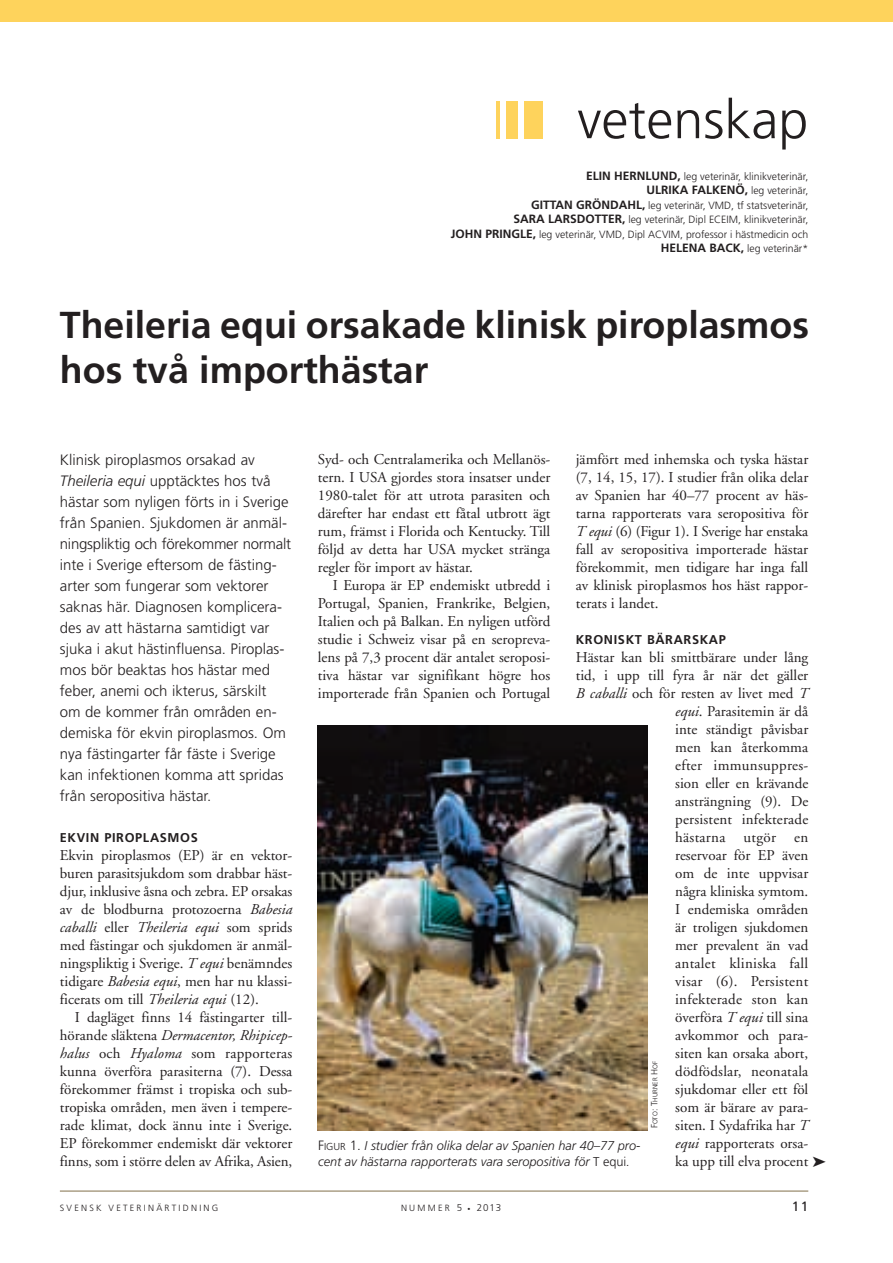
<style>
.page{position:relative;width:893px;height:1263px;background:#fff}
.page>*{position:absolute;margin:0;border:0;box-sizing:border-box;transform-origin:0 0}
.t1{font:300 54px "Frutiger";color:#231f20}
.t2{font:700 37.5px/45px "Frutiger";color:#231f20}
.t3{font:15px/18px "Adobe Garamond";color:#231f20;text-align:justify}
.t4{font:300 15px/21px "Frutiger";color:#231f20}
.t5{font:15px "Adobe Garamond";letter-spacing:.02em;color:#231f20}
.t6{font:13.5px "Frutiger";color:#231f20}
.t7{font:italic 300 12.75px/16.5px "Frutiger";color:#231f20}
.t8{font:700 12.75px "Frutiger";letter-spacing:.05em;color:#231f20}
.t9{font:700 12px "Frutiger";color:#231f20}
.t10{font:300 10.5px/14.4px "Frutiger";color:#231f20;text-align:right}
.t11{font:300 9px "Frutiger";letter-spacing:.25em;color:#231f20}
.t12{font:300 6.75px "Frutiger";color:#231f20}
.s1{color:#fed35c}
.s2{font-weight:700;font-size:12px}
.s3{font-weight:300;font-size:10.5px}
.s4{font-style:italic}
.s5{font-size:9px}
.s6{font-style:normal;font-size:13.5px}
.s7{font-style:normal;font-size:10.2px}
.s8{font-style:normal}
.s9{font-size:9.75px}
.s10{font-size:6px}
</style>
<div class="page">
<hr style="left:60px;top:1191px;width:748px;height:1px;background:#82704a">
<div style="left:0;top:0;width:893px;height:22px;background:#fed35c"></div>
<img style="left:318px;top:726px;width:329px;height:405px">
<h1 class="t1" style="left:495px;top:98px;width:315px"><span class="s1">❘❙❚</span> vetenskap</h1>
<p class="t10" style="left:586px;top:170px;width:223px"><span class="s2">ELIN HERNLUND,</span> leg veterinär, klinikveterinär,</p>
<p class="t9" style="left:646px;top:185px;width:163px">ULRIKA FALKENÖ, <span class="s3">leg veterinär,</span></p>
<p class="t10" style="left:451px;top:199px;width:359px"><span class="s2">GITTAN GRÖNDAHL,</span> leg veterinär, VMD, tf statsveterinär,<br><span class="s2">SARA LARSDOTTER,</span> leg veterinär, Dipl ECEIM, klinikveterinär,<br><span class="s2">JOHN PRINGLE,</span> leg veterinär, VMD, Dipl ACVIM, professor i hästmedicin och <span class="s2">HELENA BACK,</span> leg veterinär*</p>
<h2 class="t2" style="left:60px;top:305px;width:751px">Theileria equi orsakade klinisk piroplasmos hos två importhästar</h2>
<p class="t4" style="left:60px;top:450px;width:233px">Klinisk piroplasmos orsakad av <span class="s4">Theileria equi</span> upptäcktes hos två hästar som nyligen förts in i Sverige från Spanien. Sjukdomen är anmäl&shy;ningspliktig och förekommer normalt inte i Sverige eftersom de fästing - arter som fungerar som vektorer saknas här. Diagnosen komplicera&shy;des av att hästarna samtidigt var sjuka i akut hästinfluensa. Piroplas&shy;mos bör beaktas hos hästar med feber, anemi och ikterus, särskilt<br>om de kommer från områden en - demiska för ekvin piroplasmos. Om nya fästingarter får fäste i Sverige kan infektionen komma att spridas från seropositiva hästar.</p>
<p class="t8" style="left:60px;top:832px;width:139px">EKVIN PIROPLASMOS</p>
<p class="t3" style="left:60px;top:848px;width:234px">Ekvin piroplasmos (EP) är en vektor - buren parasitsjukdom som drabbar häst&shy;djur, inklusive åsna och zebra. EP orsakas av de blodburna protozoerna <span class="s4">Babesia caballi</span> eller <span class="s4">Theileria equi</span> som sprids med fästingar och sjukdomen är anmäl&shy;ningspliktig i Sverige. <span class="s4">T equi</span> benämndes tidigare <span class="s4">Babesia equi</span>, men har nu klassi&shy;ficerats om till <span class="s4">Theileria equi</span> (12).</p>
<p class="t3" style="left:60px;top:1010px;width:234px;text-indent:15px">I dagläget finns 14 fästingarter till - hörande släktena <span class="s4">Dermacentor, Rhipicep&shy;halus</span> och <span class="s4">Hyaloma</span> som rapporteras kunna överföra parasiterna (7). Dessa förekommer främst i tropiska och sub&shy;tropiska områden, men även i tempere&shy;rade klimat, dock ännu inte i Sverige.<br>EP förekommer endemiskt där vektorer finns, som i större delen av Afrika, Asien,</p>
<p class="t3" style="left:318px;top:452px;width:234px">Syd- och Centralamerika och Mellanös&shy;tern. I USA gjordes stora insatser under 1980-talet för att utrota parasiten och därefter har endast ett fåtal utbrott ägt rum, främst i Florida och Kentucky. Till följd av detta har USA mycket stränga regler för import av hästar.</p>
<p class="t3" style="left:318px;top:578px;width:234px;text-indent:15px">I Europa är EP endemiskt utbredd i Portugal, Spanien, Frankrike, Belgien, Italien och på Balkan. En nyligen utförd studie i Schweiz visar på en seropreva&shy;lens på 7,3 procent där antalet seroposi&shy;tiva hästar var signifikant högre hos importerade från Spanien och Portugal</p>
<p class="t3" style="left:576px;top:452px;width:234px">jämfört med inhemska och tyska hästar (7, 14, 15, 17). I studier från olika delar av Spanien har 40–77 procent av häs - tarna rapporterats vara seropositiva för <span class="s4">T equi</span> (6) (Figur 1). I Sverige har enstaka fall av seropositiva importerade hästar förekommit, men tidigare har inga fall av klinisk piroplasmos hos häst rappor&shy;terats i landet.</p>
<p class="t8" style="left:576px;top:634px;width:151px">KRONISKT BÄRARSKAP</p>
<p class="t3" style="left:576px;top:650px;width:234px">Hästar kan bli smittbärare under lång</p>
<p class="t3" style="left:576px;top:668px;width:234px">tid, i upp till fyra år när det gäller</p>
<p class="t3" style="left:576px;top:686px;width:234px"><span class="s4">B caballi</span> och för resten av livet med <span class="s4">T</span></p>
<p class="t3" style="left:675px;top:704px;width:135px"><span class="s4">equi</span>. Parasitemin är då</p>
<p class="t3" style="left:675px;top:722px;width:135px">inte ständigt påvisbar</p>
<p class="t3" style="left:675px;top:740px;width:135px">men kan återkomma</p>
<p class="t5" style="left:675px;top:759px;width:135px">efter immunsuppres-</p>
<p class="t3" style="left:675px;top:776px;width:135px">sion eller en krävande</p>
<p class="t3" style="left:675px;top:794px;width:135px">ansträngning (9). De</p>
<p class="t3" style="left:675px;top:812px;width:135px">persistent infekterade</p>
<p class="t5" style="left:675px;top:831px;width:135px">hästarna utgör en</p>
<p class="t3" style="left:675px;top:848px;width:135px">reservoar för EP även</p>
<p class="t3" style="left:675px;top:866px;width:135px">om de inte uppvisar</p>
<p class="t3" style="left:675px;top:884px;width:135px">några kliniska symtom.</p>
<p class="t3" style="left:675px;top:902px;width:135px">I endemiska om råden</p>
<p class="t3" style="left:675px;top:920px;width:135px">är troligen sjukdomen</p>
<p class="t3" style="left:675px;top:938px;width:135px">mer prevalent än vad</p>
<p class="t5" style="left:675px;top:957px;width:135px">antalet kliniska fall</p>
<p class="t5" style="left:675px;top:975px;width:135px">visar (6). Persistent</p>
<p class="t3" style="left:675px;top:992px;width:135px">infekterade ston kan</p>
<p class="t3" style="left:675px;top:1010px;width:135px">överföra <span class="s4">T equi</span> till sina</p>
<p class="t3" style="left:675px;top:1028px;width:135px">avkommor och para -</p>
<p class="t3" style="left:675px;top:1046px;width:135px">siten kan orsaka abort,</p>
<p class="t3" style="left:675px;top:1064px;width:135px">dödfödslar, neonatala</p>
<p class="t3" style="left:675px;top:1082px;width:135px">sjukdomar eller ett föl</p>
<p class="t3" style="left:675px;top:1100px;width:135px">som är bärare av para-</p>
<p class="t3" style="left:675px;top:1118px;width:135px">siten. I Sydafrika har <span class="s4">T</span></p>
<p class="t3" style="left:675px;top:1136px;width:135px"><span class="s4">equi</span> rapporterats orsa-</p>
<p class="t3" style="left:675px;top:1154px;width:153px">ka upp till elva procent ➤</p>
<p class="t12" style="left:652px;top:1128px;width:69px;rotate:-90deg"><span class="s5">F</span>OTO<span class="s5">: T</span>HURNER <span class="s5">H</span>OF</p>
<p class="t7" style="left:318px;top:1138px;width:324px"><span class="s6">F</span><span class="s7">IGUR</span> <span class="s6">1.</span> I studier från olika delar av Spanien har 40–77 pro&shy;cent av hästarna rapporterats vara seropositiva för <span class="s8">T equi</span>.</p>
<p class="t11" style="left:60px;top:1204px;width:160px">SVENSK VETERINÄRTIDNING</p>
<p class="t11" style="left:401px;top:1204px;width:102px">NUMMER <span class="s9">5</span> <span class="s10">•</span> <span class="s9">2013</span></p>
<p class="t6" style="left:792px;top:1201px;width:18px">11</p>
</div>
